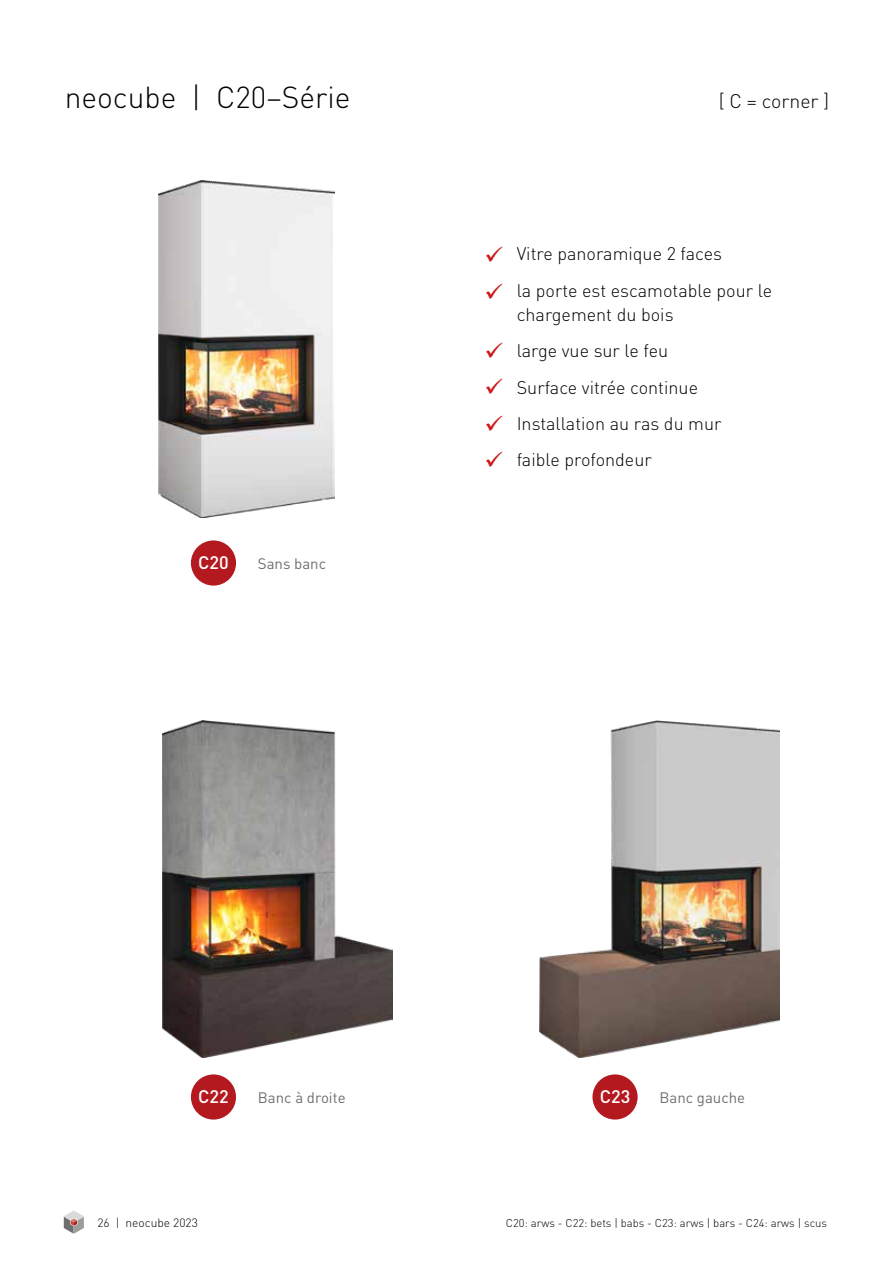
<style>
.page{position:relative;width:893px;height:1263px;background:#fff}
.page>*{position:absolute;margin:0;border:0;box-sizing:border-box;transform-origin:0 0}
.t1{font:300 30px "DINOT";color:#000}
.t2{font:24px/36.5px "Wingdings";color:#cd1719;text-align:justify}
.t3{font:300 19.5px "DINOT";color:#000}
.t4{font:300 18px/36.5px "DINOT";color:#000}
.t5{font:500 18px "DINOT";color:#fff}
.t6{font:15px "DINOT";color:#706f6f}
.t7{font:300 12px "DINOT";color:#000}
.t8{font:300 11.25px "DINOT";color:#000}
</style>
<div class="page">
<img style="left:162px;top:720px;width:230px;height:337px">
<div style="left:191px;top:1074px;width:45px;height:45px;background:#b41920;border-radius:50%"></div>
<div style="left:592px;top:1074px;width:46px;height:45px;background:#b41920;border-radius:50%"></div>
<div style="left:191px;top:540px;width:45px;height:46px;background:#b41920;border-radius:50%"></div>
<img style="left:158px;top:180px;width:177px;height:337px">
<img style="left:539px;top:720px;width:241px;height:337px">
<svg style="left:64px;top:1211px;width:20px;height:23px"></svg>
<h1 class="t1" style="left:65px;top:79px;width:287px">neocube | C20–Série</h1>
<p class="t3" style="left:719px;top:89px;width:112px">[ C = corner ]</p>
<p class="t5" style="left:198px;top:551px;width:32px">C20</p>
<p class="t6" style="left:258px;top:554px;width:70px">Sans banc</p>
<h2 class="t2" style="left:484px;top:334px;width:20px">✓ ✓ ✓ ✓</h2>
<p class="t4" style="left:517px;top:235px;width:257px">Vitre panoramique 2 faces<br>la porte est escamotable pour le</p>
<p class="t4" style="left:517px;top:296px;width:206px">chargement du bois<br>large vue sur le feu<br>Surface vitrée continue<br>Installation au ras du mur faible profondeur</p>
<p class="t5" style="left:198px;top:1085px;width:32px">C22</p>
<p class="t5" style="left:600px;top:1085px;width:32px">C23</p>
<p class="t6" style="left:258px;top:1088px;width:89px">Banc à droite</p>
<p class="t6" style="left:659px;top:1088px;width:87px">Banc gauche</p>
<p class="t7" style="left:97px;top:1215px;width:102px">26 | neocube 2023</p>
<p class="t8" style="left:506px;top:1216px;width:323px">C20: arws - C22: bets | babs - C23: arws | bars - C24: arws | scus</p>
</div>
